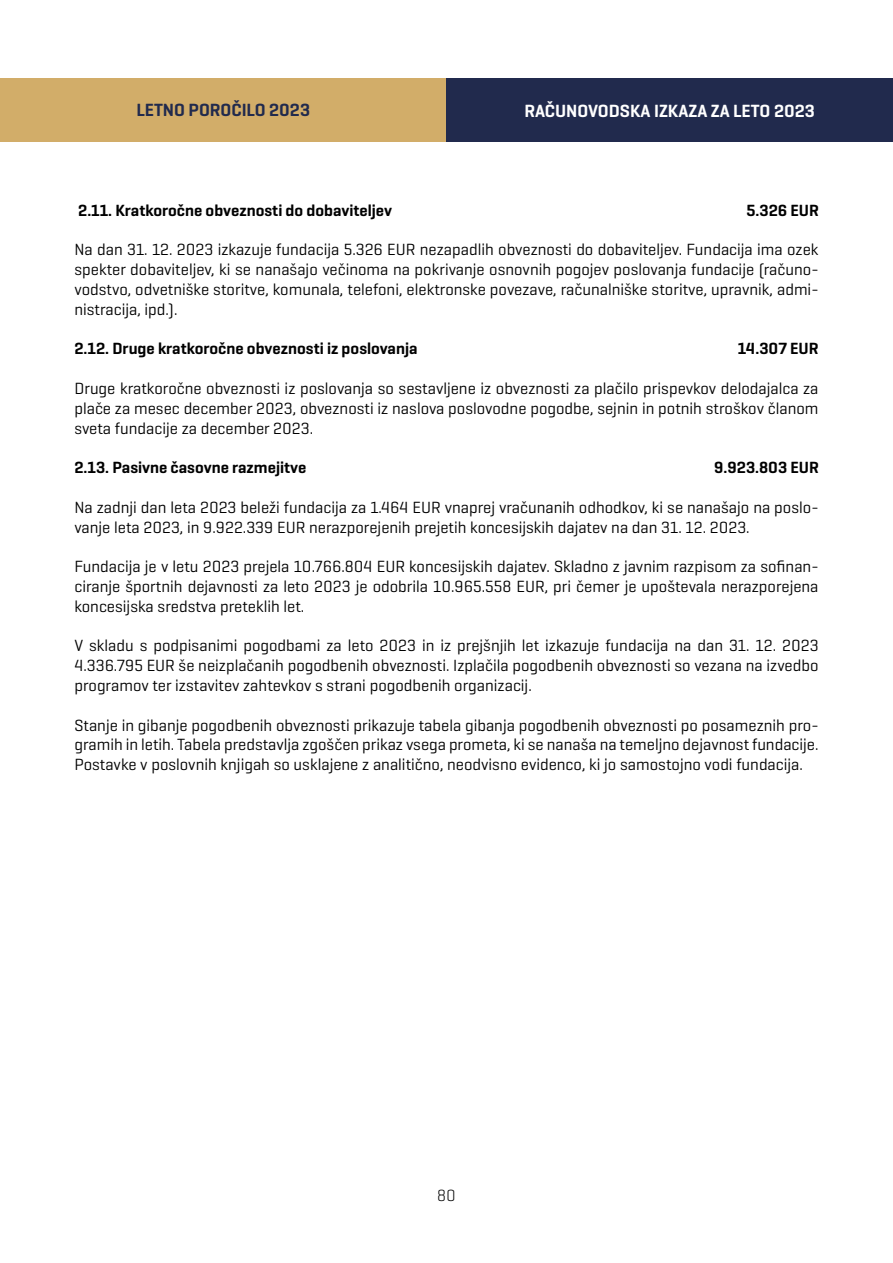
<style>
.page{position:relative;width:893px;height:1263px;background:#fff}
.page>*{position:absolute;margin:0;border:0;box-sizing:border-box;transform-origin:0 0}
.t1{font:600 18px "Geogrotesque Cyr";color:#fff}
.t2{font:600 18px "Geogrotesque Cyr";color:#212a4d}
.t3{font:16.5px/19.8px "Geogrotesque Cyr";color:#000;text-align:justify}
.t4{font:600 16.5px "Geogrotesque Cyr";color:#000}
.t5{font:300 16.5px "Geogrotesque Cyr";color:#000}
</style>
<div class="page">
<div style="left:0;top:78px;width:446px;height:64px;background:#d2ad69"></div>
<div style="left:446px;top:78px;width:447px;height:64px;background:#212a4d"></div>
<p class="t2" style="left:136px;top:99px;width:175px">LETNO POROČILO 2023</p>
<p class="t1" style="left:525px;top:100px;width:292px">RAČUNOVODSKA IZKAZA ZA LETO 2023</p>
<p class="t4" style="left:78px;top:200px;width:315px">2.11. Kratkoročne obveznosti do dobaviteljev</p>
<p class="t4" style="left:746px;top:200px;width:74px">5.326 EUR</p>
<p class="t3" style="left:74px;top:239px;width:746px">Na dan 31. 12. 2023 izkazuje fundacija 5.326 EUR nezapadlih obveznosti do dobaviteljev. Fundacija ima ozek spekter dobaviteljev, ki se nanašajo večinoma na pokrivanje osnovnih pogojev poslovanja fundacije (računo&shy;vodstvo, odvetniške storitve, komunala, telefoni, elektronske povezave, računalniške storitve, upravnik, admi&shy;nistracija, ipd.).</p>
<p class="t4" style="left:74px;top:338px;width:345px">2.12. Druge kratkoročne obveznosti iz poslovanja</p>
<p class="t4" style="left:738px;top:338px;width:82px">14.307 EUR</p>
<p class="t3" style="left:74px;top:378px;width:746px">Druge kratkoročne obveznosti iz poslovanja so sestavljene iz obveznosti za plačilo prispevkov delodajalca za plače za mesec december 2023, obveznosti iz naslova poslovodne pogodbe, sejnin in potnih stroškov članom sveta fundacije za december 2023.</p>
<p class="t4" style="left:74px;top:457px;width:233px">2.13. Pasivne časovne razmejitve</p>
<p class="t4" style="left:714px;top:457px;width:106px">9.923.803 EUR</p>
<p class="t3" style="left:74px;top:497px;width:746px">Na zadnji dan leta 2023 beleži fundacija za 1.464 EUR vnaprej vračunanih odhodkov, ki se nanašajo na poslo&shy;vanje leta 2023, in 9.922.339 EUR nerazporejenih prejetih koncesijskih dajatev na dan 31. 12. 2023.</p>
<p class="t3" style="left:74px;top:556px;width:746px">Fundacija je v letu 2023 prejela 10.766.804 EUR koncesijskih dajatev. Skladno z javnim razpisom za sofinan&shy;ciranje športnih dejavnosti za leto 2023 je odobrila 10.965.558 EUR, pri čemer je upoštevala nerazporejena koncesijska sredstva preteklih let.</p>
<p class="t3" style="left:74px;top:635px;width:746px">V skladu s podpisanimi pogodbami za leto 2023 in iz prejšnjih let izkazuje fundacija na dan 31. 12. 2023<br>4.336.795 EUR še neizplačanih pogodbenih obveznosti. Izplačila pogodbenih obveznosti so vezana na izvedbo programov ter izstavitev zahtevkov s strani pogodbenih organizacij.</p>
<p class="t3" style="left:74px;top:715px;width:746px">Stanje in gibanje pogodbenih obveznosti prikazuje tabela gibanja pogodbenih obveznosti po posameznih pro&shy;gramih in letih. Tabela predstavlja zgoščen prikaz vsega prometa, ki se nanaša na temeljno dejavnost fundacije.<br>Postavke v poslovnih knjigah so usklajene z analitično, neodvisno evidenco, ki jo samostojno vodi fundacija.</p>
<p class="t5" style="left:437px;top:1185px;width:20px">80</p>
</div>
